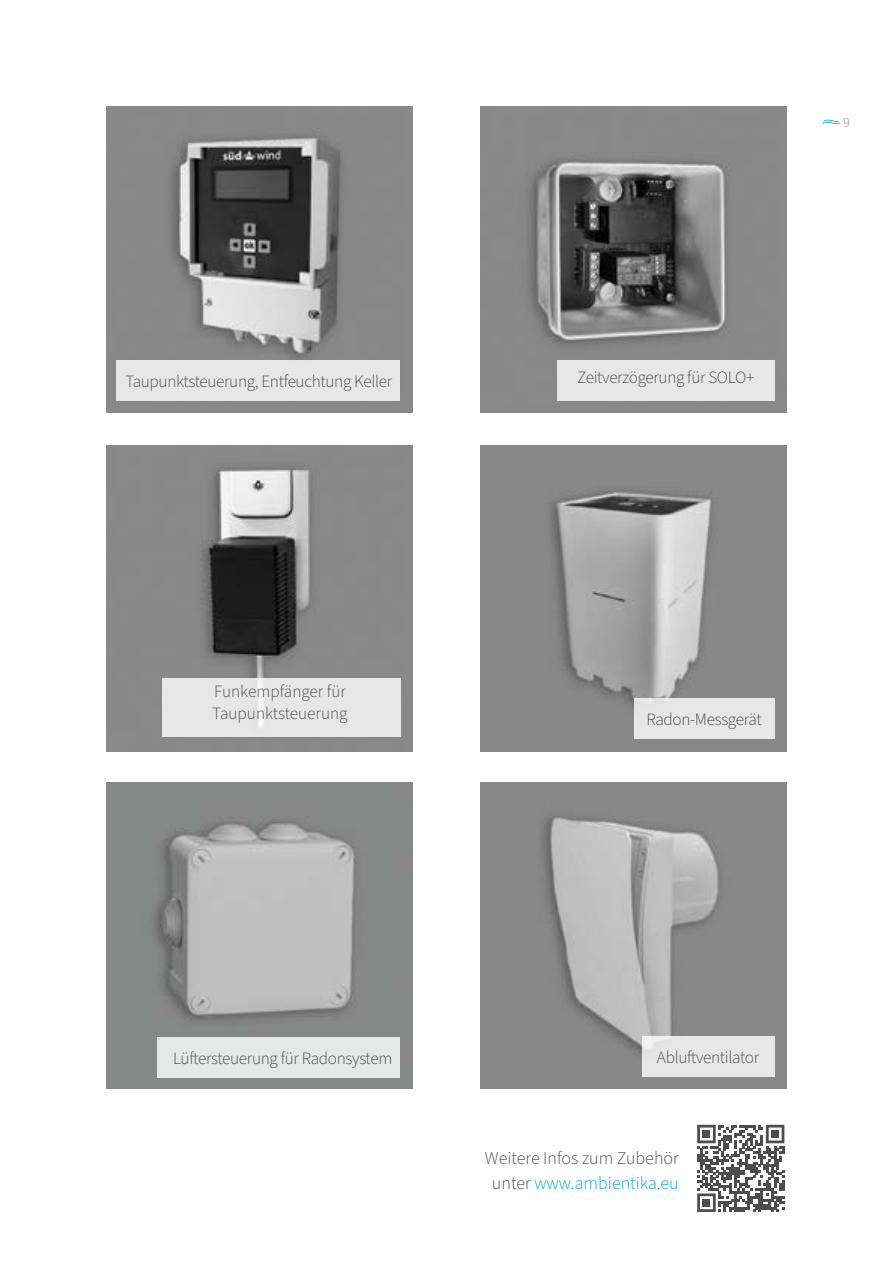
<style>
.page{position:relative;width:893px;height:1263px;background:#fff}
.page>*{position:absolute;margin:0;border:0;box-sizing:border-box;transform-origin:0 0}
.t1{font:300 18px/25.5px "Source Sans Pro";color:#484847;text-align:center}
.t2{font:300 17.25px "Source Sans Pro";letter-spacing:-.02em;color:#484847}
.t3{font:300 17.25px/22.5px "Source Sans Pro";color:#484847}
.t4{font:300 13.5px "Source Sans Pro";color:#878887}
.s1{color:#009ee3}
</style>
<div class="page">
<svg style="left:822px;top:120px;width:18px;height:4px"></svg>
<img style="left:106px;top:445px;width:306px;height:306px">
<div style="left:162px;top:678px;width:238px;height:58px;background:#e7e7e7"></div>
<img style="left:481px;top:106px;width:306px;height:306px">
<div style="left:557px;top:360px;width:217px;height:40px;background:#e7e7e7"></div>
<img style="left:481px;top:783px;width:306px;height:306px">
<div style="left:642px;top:1036px;width:132px;height:40px;background:#e7e7e7"></div>
<img style="left:481px;top:445px;width:306px;height:306px">
<div style="left:634px;top:698px;width:140px;height:41px;background:#e7e7e7"></div>
<img style="left:106px;top:106px;width:306px;height:306px">
<div style="left:117px;top:361px;width:283px;height:40px;background:#e7e7e7"></div>
<img style="left:106px;top:783px;width:306px;height:306px">
<div style="left:157px;top:1037px;width:243px;height:40px;background:#e6e7e7"></div>
<svg style="left:697px;top:1125px;width:87px;height:87px"></svg>
<div style="left:702px;top:1130px;width:8px;height:8px;background:#4d4d4d"></div>
<div style="left:771px;top:1130px;width:8px;height:8px;background:#4d4d4d"></div>
<div style="left:702px;top:1199px;width:8px;height:8px;background:#4d4d4d"></div>
<p class="t2" style="left:125px;top:370px;width:268px">Taupunktsteuerung, Entfeuchtung Keller</p>
<p class="t3" style="left:212px;top:680px;width:137px">Funkempfänger für<br>Taupunktsteuerung</p>
<p class="t4" style="left:843px;top:114px;width:8px">9</p>
<p class="t2" style="left:577px;top:366px;width:179px">Zeitverzögerung für SOLO+</p>
<p class="t2" style="left:646px;top:708px;width:117px">Radon-Messgerät</p>
<p class="t2" style="left:173px;top:1046px;width:221px">Lüftersteuerung für Radonsystem</p>
<p class="t2" style="left:657px;top:1045px;width:104px">Abluftventilator</p>
<p class="t1" style="left:485px;top:1146px;width:195px">Weitere Infos zum Zubehör unter <span class="s1">www.ambientika.eu</span></p>
</div>
